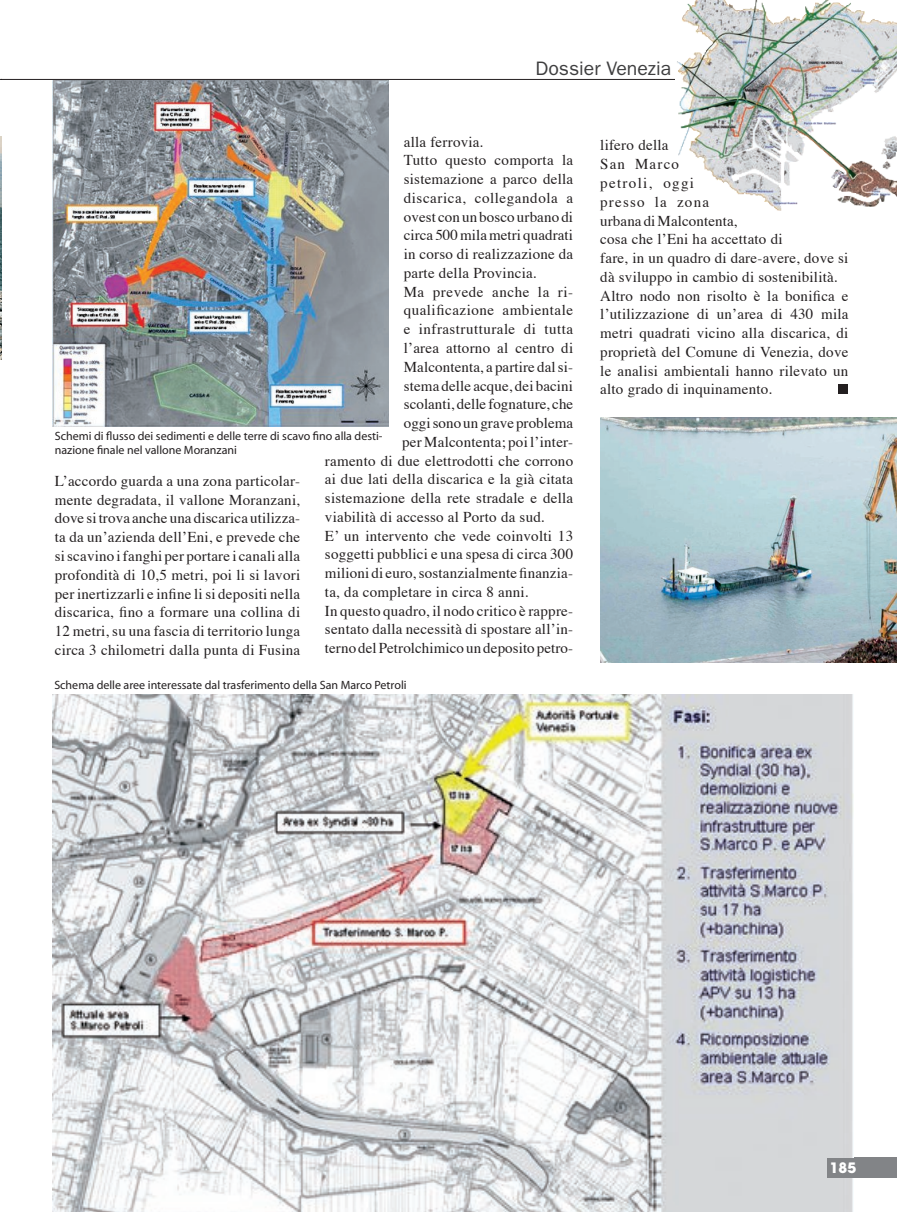
<style>
.page{position:relative;width:897px;height:1212px;background:#fff}
.page>*{position:absolute;margin:0;border:0;box-sizing:border-box;transform-origin:0 0}
.t1{font:19.5px "Franklin Gothic";color:#3e3e3f}
.t2{font:15px/18.8px "Times";letter-spacing:.015em;color:#231f20}
.t3{font:15px "Times";letter-spacing:.035em;color:#231f20}
.t4{font:15px "Times";letter-spacing:.04em;color:#231f20}
.t5{font:700 14.25px "Avant Garde";color:#fff}
.t6{font:12px/14.4px "Myriad";color:#231f20}
</style>
<div class="page">
<hr style="left:2px;top:79px;width:712px;height:1px;background:#231f20">
<div style="left:674px;top:70px;width:14px;height:14px;background:#fff"></div>
<img style="left:677px;top:0;width:203px;height:163px">
<img style="left:53px;top:80px;width:336px;height:346px">
<img style="left:0;top:136px;width:2px;height:223px">
<img style="left:600px;top:417px;width:296px;height:245px">
<img style="left:53px;top:694px;width:800px;height:517px">
<div style="left:838px;top:384px;width:10px;height:10px;background:#231f20"></div>
<div style="left:826px;top:1157px;width:70px;height:20px;background:#828487"></div>
<h1 class="t1" style="left:535px;top:57px;width:137px">Dossier Venezia</h1>
<p class="t2" style="left:403px;top:133px;width:81px">alla ferrovia.</p>
<p class="t2" style="left:403px;top:152px;width:171px">Tutto questo comporta la</p>
<p class="t2" style="left:403px;top:171px;width:171px">sistemazione a parco della</p>
<p class="t4" style="left:403px;top:191px;width:171px">discarica, collegandola a</p>
<p class="t2" style="left:403px;top:208px;width:171px">ovest con un bosco urbano di</p>
<p class="t2" style="left:403px;top:227px;width:171px">circa 500milametri quadrati</p>
<p class="t2" style="left:403px;top:246px;width:171px">in corso di realizzazione da</p>
<p class="t2" style="left:403px;top:265px;width:134px">parte della Provincia.</p>
<p class="t3" style="left:403px;top:285px;width:171px">Ma prevede anche la ri-</p>
<p class="t3" style="left:403px;top:304px;width:171px">qualificazione ambientale</p>
<p class="t2" style="left:403px;top:321px;width:171px">e infrastrutturale di tutta</p>
<p class="t2" style="left:403px;top:340px;width:171px">l’area attorno al centro di</p>
<p class="t2" style="left:403px;top:358px;width:171px">Malcontenta, a partire dalsi-</p>
<p class="t2" style="left:403px;top:377px;width:171px">stema delle acque, dei bacini</p>
<p class="t2" style="left:403px;top:396px;width:171px">scolanti, delle fognature, che</p>
<p class="t2" style="left:403px;top:415px;width:171px">oggisono un grave problema</p>
<p class="t2" style="left:402px;top:433px;width:172px">per Malcontenta; poi l’inter-</p>
<p class="t2" style="left:325px;top:452px;width:250px">ramento di due elettrodotti che corrono</p>
<p class="t2" style="left:325px;top:471px;width:250px">ai due lati della discarica e la già citata</p>
<p class="t2" style="left:325px;top:490px;width:250px">sistemazione della rete stradale e della</p>
<p class="t2" style="left:325px;top:508px;width:221px">viabilità di accesso al Porto da sud.</p>
<p class="t2" style="left:325px;top:527px;width:250px">E’ un intervento che vede coinvolti 13</p>
<p class="t2" style="left:325px;top:546px;width:250px">soggetti pubblici e una spesa di circa 300</p>
<p class="t2" style="left:325px;top:565px;width:250px">milioni di euro,sostanzialmente finanzia-</p>
<p class="t2" style="left:325px;top:583px;width:205px">ta, da completare in circa 8 anni.</p>
<p class="t2" style="left:325px;top:602px;width:250px">In questo quadro, il nodo critico è rappre-</p>
<p class="t2" style="left:325px;top:621px;width:250px">sentato dalla necessità di spostare all’in-</p>
<p class="t2" style="left:325px;top:640px;width:250px">terno delPetrolchimico un deposito petro-</p>
<p class="t6" style="left:55px;top:429px;width:329px">Schemi di flusso dei sedimenti e delle terre di scavo fino alla desti&shy;nazione finale nel vallone Moranzani</p>
<p class="t2" style="left:55px;top:472px;width:247px;text-align:justify">L’accordo guarda a una zona particolar&shy;mente degradata, il vallone Moranzani, dove si trova anche una discarica utilizza&shy;ta da un’azienda dell’Eni, e prevede che siscavino ifanghi per portare i canali alla profondità di 10,5 metri, poi li si lavori per inertizzarli e infine li si depositi nella discarica, fino a formare una collina di 12 metri, su una fascia di territorio lunga circa 3 chilometri dalla punta di Fusina</p>
<p class="t6" style="left:54px;top:678px;width:354px">Schema delle aree interessate dal trasferimento della San Marco Petroli</p>
<p class="t2" style="left:600px;top:137px;width:250px">lifero della<br>San Marco<br>petroli, oggi<br>presso la zona<br>urbana diMalcontenta,<br>cosa che l’Eni ha accettato di<br>fare, in un quadro di dare-avere, dove si dà sviluppo in cambio di sostenibilità.<br>Altro nodo non risolto è la bonifica e l’utilizzazione di un’area di 430 mila metri quadrati vicino alla discarica, di proprietà del Comune di Venezia, dove le analisi ambientali hanno rilevato un alto grado di inquinamento.</p>
<p class="t5" style="left:829px;top:1158px;width:28px">185</p>
</div>
